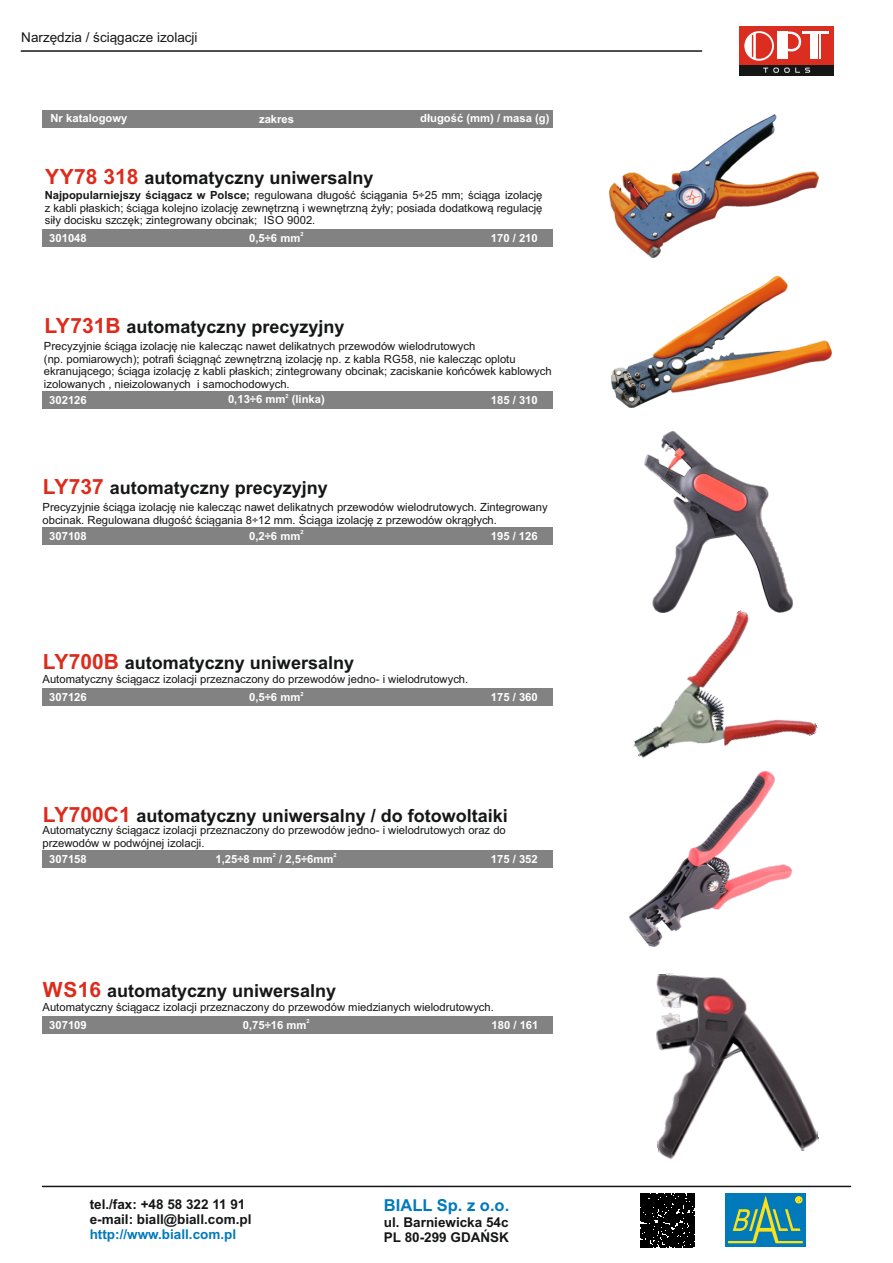
<style>
.page{position:relative;width:893px;height:1263px;background:#fff}
.page>*{position:absolute;margin:0;border:0;box-sizing:border-box;transform-origin:0 0}
.t1{font:700 18px "Arial";color:#151616}
.t2{font:700 16.5px "Arial";color:#007abb}
.t3{font:700 13.5px/15.1px "Arial";color:#151616}
.t4{font:13.5px "Arial";color:#151616}
.t5{font:700 13.5px "Arial";color:#007abb}
.t6{font:11.25px/12.6px "Arial";color:#151616}
.t7{font:700 11.25px "Arial";color:#fff}
.t8{font:700 5.7px "Arial";color:#fff}
.s1{font-size:21px;color:#dd2b1c}
.s2{font-weight:700}
</style>
<div class="page">
<hr style="left:43px;top:1186px;width:807px;height:1px;background:#151616">
<div style="left:725px;top:1193px;width:81px;height:54px;background:#007abb"></div>
<svg style="left:728px;top:1195px;width:75px;height:48px"></svg>
<svg style="left:641px;top:1193px;width:53px;height:54px;background:#111"></svg>
<hr style="left:21px;top:50px;width:681px;height:2px;background:#151616">
<div style="left:43px;top:111px;width:510px;height:17px;background:#818281"></div>
<img style="left:609px;top:114px;width:209px;height:144px">
<img style="left:612px;top:276px;width:219px;height:131px">
<div style="left:43px;top:230px;width:510px;height:17px;background:#818281"></div>
<div style="left:43px;top:391px;width:510px;height:17px;background:#818281"></div>
<div style="left:43px;top:689px;width:510px;height:17px;background:#818281"></div>
<div style="left:43px;top:850px;width:510px;height:17px;background:#818281"></div>
<div style="left:43px;top:527px;width:510px;height:17px;background:#818281"></div>
<img style="left:633px;top:606px;width:185px;height:152px">
<div style="left:43px;top:1016px;width:510px;height:17px;background:#818281"></div>
<img style="left:644px;top:431px;width:148px;height:182px">
<img style="left:656px;top:973px;width:163px;height:187px">
<img style="left:629px;top:771px;width:162px;height:175px">
<div style="left:739px;top:27px;width:95px;height:38px;background:#dc2d21"></div>
<div style="left:777px;top:31px;width:7px;height:28px;background:#fff"></div>
<div style="left:810px;top:31px;width:7px;height:28px;background:#fff"></div>
<svg style="left:819px;top:34px;width:1px;height:25px"></svg>
<hr style="left:785px;top:32px;width:3px;height:27px;background:#fff">
<hr style="left:802px;top:31px;width:27px;height:3px;background:#fff">
<svg style="left:788px;top:31px;width:14px;height:21px"></svg>
<svg style="left:744px;top:31px;width:30px;height:30px"></svg>
<svg style="left:752px;top:33px;width:20px;height:26px"></svg>
<div style="left:739px;top:65px;width:95px;height:10px;background:#151616"></div>
<svg style="left:763px;top:68px;width:47px;height:5px"></svg>
<p class="t4" style="left:21px;top:32px;width:178px">Narzędzia / ściągacze izolacji</p>
<p class="t7" style="left:51px;top:114px;width:78px">Nr katalogowy</p>
<p class="t7" style="left:259px;top:115px;width:37px">zakres</p>
<p class="t7" style="left:420px;top:114px;width:131px">długość (mm) / masa (g)</p>
<h1 class="t1" style="left:45px;top:171px;width:330px"><span class="s1">YY78 318</span> automatyczny uniwersalny</h1>
<p class="t6" style="left:45px;top:190px;width:499px;text-align:justify"><span class="s2">Najpopularniejszy ściągacz w Polsce;</span> regulowana długość ściągania 5÷25 mm; ściąga izolację z kabli płaskich; ściąga kolejno izolację zewnętrzną i wewnętrzną żyły; posiada dodatkową regulację siły docisku szczęk; zintegrowany obcinak; ISO 9002.</p>
<p class="t7" style="left:491px;top:234px;width:48px">170 / 210</p>
<p class="t8" style="left:300px;top:232px;width:5px">2</p>
<p class="t7" style="left:49px;top:234px;width:39px">301048</p>
<p class="t7" style="left:249px;top:234px;width:53px">0,5÷6 mm</p>
<h1 class="t1" style="left:44px;top:320px;width:302px"><span class="s1">LY731B</span> automatyczny precyzyjny</h1>
<p class="t6" style="left:44px;top:341px;width:509px">Precyzyjnie ściąga izolację nie kalecząc nawet delikatnych przewodów wielodrutowych<br>(np. pomiarowych); potrafi ściągnąć zewnętrzną izolację np. z kabla RG58, nie kalecząc oplotu ekranującego; ściąga izolację z kabli płaskich; zintegrowany obcinak; zaciskanie końcówek kablowych izolowanych , nieizolowanych i samochodowych.</p>
<p class="t7" style="left:49px;top:395px;width:39px">302126</p>
<p class="t8" style="left:285px;top:394px;width:5px">2</p>
<p class="t7" style="left:228px;top:395px;width:98px">0,13÷6 mm (linka)</p>
<p class="t7" style="left:491px;top:396px;width:48px">185 / 310</p>
<h1 class="t1" style="left:43px;top:481px;width:286px"><span class="s1">LY737</span> automatyczny precyzyjny</h1>
<p class="t6" style="left:43px;top:502px;width:507px">Precyzyjnie ściąga izolację nie kalecząc nawet delikatnych przewodów wielodrutowych. Zintegrowany obcinak. Regulowana długość ściągania 8÷12 mm. Ściąga izolację z przewodów okrągłych.</p>
<p class="t8" style="left:300px;top:530px;width:5px">2</p>
<p class="t7" style="left:49px;top:532px;width:39px">307108</p>
<p class="t7" style="left:249px;top:531px;width:53px">0,2÷6 mm</p>
<p class="t7" style="left:491px;top:532px;width:48px">195 / 126</p>
<h1 class="t1" style="left:43px;top:656px;width:313px"><span class="s1">LY700B</span> automatyczny uniwersalny</h1>
<p class="t6" style="left:43px;top:674px;width:427px">Automatyczny ściągacz izolacji przeznaczony do przewodów jedno- i wielodrutowych.</p>
<p class="t7" style="left:49px;top:693px;width:39px">307126</p>
<p class="t8" style="left:300px;top:691px;width:5px">2</p>
<p class="t7" style="left:249px;top:693px;width:53px">0,5÷6 mm</p>
<p class="t7" style="left:491px;top:693px;width:48px">175 / 360</p>
<h1 class="t1" style="left:43px;top:809px;width:466px"><span class="s1">LY700C1</span> automatyczny uniwersalny / do fotowoltaiki</h1>
<p class="t6" style="left:43px;top:825px;width:465px">Automatyczny ściągacz izolacji przeznaczony do przewodów jedno- i wielodrutowych oraz do przewodów w podwójnej izolacji.</p>
<p class="t7" style="left:49px;top:855px;width:39px">307158</p>
<p class="t8" style="left:273px;top:853px;width:5px">2</p>
<p class="t8" style="left:334px;top:853px;width:5px">2</p>
<p class="t7" style="left:215px;top:855px;width:120px">1,25÷8 mm / 2,5÷6mm</p>
<p class="t7" style="left:491px;top:855px;width:48px">175 / 352</p>
<h1 class="t1" style="left:43px;top:983px;width:295px"><span class="s1">WS16</span> automatyczny uniwersalny</h1>
<p class="t6" style="left:43px;top:1001px;width:453px">Automatyczny ściągacz izolacji przeznaczony do przewodów miedzianych wielodrutowych.</p>
<p class="t8" style="left:307px;top:1019px;width:5px">2</p>
<p class="t7" style="left:49px;top:1021px;width:39px">307109</p>
<p class="t7" style="left:243px;top:1020px;width:65px">0,75÷16 mm</p>
<p class="t7" style="left:492px;top:1021px;width:48px">180 / 161</p>
<p class="t3" style="left:90px;top:1198px;width:163px">tel./fax: +48 58 322 11 91 e-mail: biall@biall.com.pl</p>
<p class="t5" style="left:90px;top:1229px;width:148px">http://www.biall.com.pl</p>
<h2 class="t2" style="left:384px;top:1199px;width:127px">BIALL Sp. z o.o.</h2>
<p class="t3" style="left:384px;top:1215px;width:127px">ul. Barniewicka 54c<br>PL 80-299 GDAŃSK</p>
</div>
